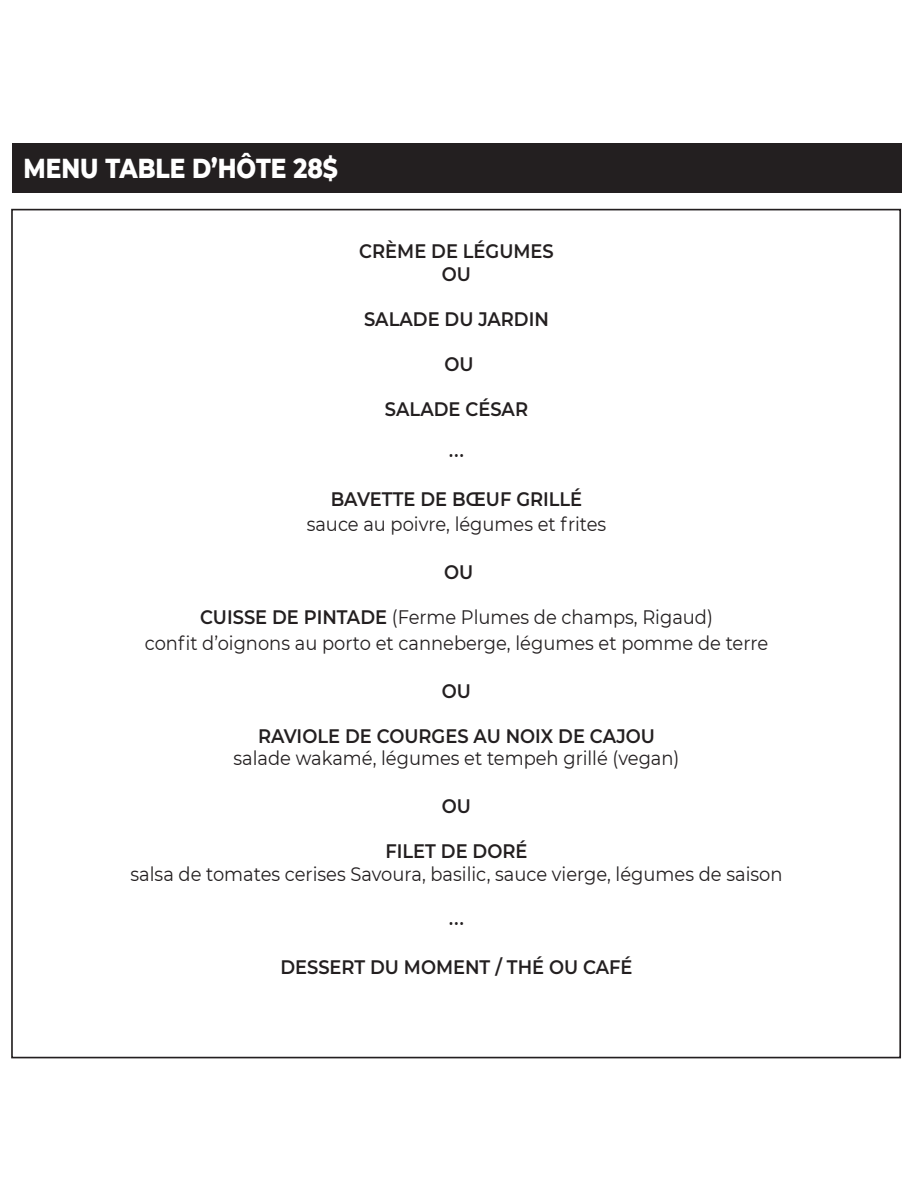
<style>
.page{position:relative;width:918px;height:1188px;background:#fff}
.page>*{position:absolute;margin:0;border:0;box-sizing:border-box;transform-origin:0 0}
.t1{font:800 28.05px "Montserrat";color:#fff;scale:.83 1}
.t2{font:19.5px "Montserrat";color:#231f20;scale:.92 1}
.t3{font:600 19.5px "Montserrat";color:#231f20;scale:.92 1}
.s1{font-weight:600}
</style>
<div class="page">
<div style="left:12px;top:143px;width:889px;height:49px;background:#231f20"></div>
<p class="t1" style="left:24px;top:147px;width:380px">MENU TABLE D’HÔTE 28$</p>
<p class="t3" style="left:359px;top:238px;width:213px">CRÈME DE LÉGUMES</p>
<p class="t3" style="left:442px;top:260px;width:33px">OU</p>
<p class="t3" style="left:364px;top:305px;width:202px">SALADE DU JARDIN</p>
<p class="t3" style="left:444px;top:350px;width:33px">OU</p>
<p class="t3" style="left:385px;top:395px;width:157px">SALADE CÉSAR</p>
<p class="t2" style="left:449px;top:440px;width:19px">•••</p>
<p class="t3" style="left:331px;top:485px;width:275px">BAVETTE DE BŒUF GRILLÉ</p>
<p class="t2" style="left:307px;top:511px;width:327px">sauce au poivre, légumes et frites</p>
<p class="t3" style="left:444px;top:559px;width:33px">OU</p>
<p class="t2" style="left:200px;top:604px;width:559px"><span class="s1">CUISSE DE PINTADE</span> (Ferme Plumes de champs, Rigaud)</p>
<p class="t2" style="left:145px;top:629px;width:679px">confit d’oignons au porto et canneberge, légumes et pomme de terre</p>
<p class="t3" style="left:442px;top:677px;width:33px">OU</p>
<p class="t3" style="left:258px;top:722px;width:433px">RAVIOLE DE COURGES AU NOIX DE CAJOU</p>
<p class="t2" style="left:234px;top:745px;width:486px">salade wakamé, légumes et tempeh grillé (vegan)</p>
<p class="t3" style="left:442px;top:793px;width:33px">OU</p>
<p class="t3" style="left:386px;top:838px;width:156px">FILET DE DORÉ</p>
<p class="t2" style="left:130px;top:860px;width:710px">salsa de tomates cerises Savoura, basilic, sauce vierge, légumes de saison</p>
<p class="t2" style="left:449px;top:908px;width:19px">•••</p>
<p class="t3" style="left:280px;top:953px;width:384px">DESSERT DU MOMENT / THÉ OU CAFÉ</p>
</div>
